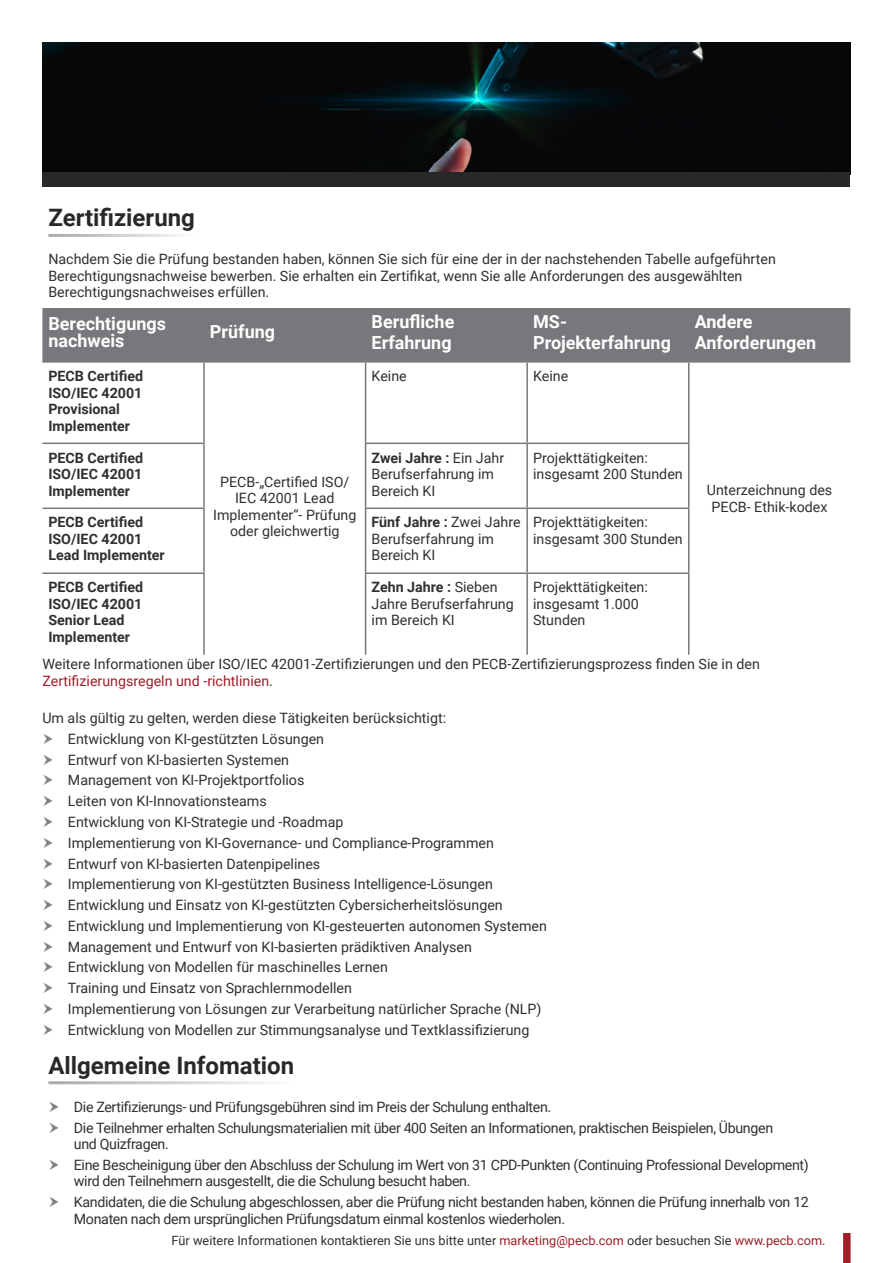
<style>
.page{position:relative;width:893px;height:1263px;background:#fff}
.page>*{position:absolute;margin:0;border:0;box-sizing:border-box;transform-origin:0 0}
.t1{font:700 24px "Roboto";color:#282829}
.t2{font:700 18px/21.6px "Roboto";color:#fff}
.Bullet_Points{font:14.25px/16.5px "Roboto";color:#312f30}
.Bullet_Points-2{font:14.25px/16.5px "Roboto";letter-spacing:-.025em;color:#312f30}
.t3{font:700 14.25px/16.5px "Roboto";color:#312f30}
.Bullet_Points-3{font:12.75px "Roboto";color:#312f30}
.s1{font-weight:700}
.s2{color:#a11e29}
</style>
<div class="page">
<img style="left:43px;top:43px;width:807px;height:129px">
<div style="left:843px;top:1233px;width:8px;height:30px;background:#a11e29"></div>
<div style="left:42px;top:172px;width:808px;height:15px;background:#282829"></div>
<div style="left:42px;top:308px;width:808px;height:53px;background:#76787b"></div>
<hr style="left:42px;top:572px;width:163px;height:2px;background:#76787b">
<hr style="left:365px;top:572px;width:162px;height:2px;background:#76787b">
<hr style="left:527px;top:572px;width:162px;height:2px;background:#76787b">
<hr style="left:203px;top:363px;width:2px;height:80px;background:#76787b">
<hr style="left:365px;top:363px;width:1px;height:80px;background:#76787b">
<hr style="left:526px;top:363px;width:2px;height:80px;background:#76787b">
<hr style="left:688px;top:363px;width:1px;height:80px;background:#76787b">
<hr style="left:42px;top:443px;width:163px;height:1px;background:#76787b">
<hr style="left:203px;top:444px;width:2px;height:63px;background:#76787b">
<hr style="left:365px;top:443px;width:162px;height:1px;background:#76787b">
<hr style="left:365px;top:444px;width:1px;height:63px;background:#76787b">
<hr style="left:527px;top:443px;width:162px;height:1px;background:#76787b">
<hr style="left:526px;top:444px;width:2px;height:63px;background:#76787b">
<hr style="left:688px;top:444px;width:1px;height:63px;background:#76787b">
<hr style="left:42px;top:507px;width:163px;height:2px;background:#76787b">
<hr style="left:203px;top:509px;width:2px;height:63px;background:#76787b">
<hr style="left:365px;top:507px;width:162px;height:2px;background:#76787b">
<hr style="left:365px;top:509px;width:1px;height:63px;background:#76787b">
<hr style="left:527px;top:507px;width:162px;height:2px;background:#76787b">
<hr style="left:526px;top:509px;width:2px;height:63px;background:#76787b">
<hr style="left:688px;top:509px;width:1px;height:63px;background:#76787b">
<hr style="left:203px;top:574px;width:2px;height:81px;background:#76787b">
<hr style="left:365px;top:574px;width:1px;height:81px;background:#76787b">
<hr style="left:526px;top:574px;width:2px;height:81px;background:#76787b">
<hr style="left:688px;top:574px;width:1px;height:81px;background:#76787b">
<hr style="left:42px;top:361px;width:162px;height:2px;background:#76787b">
<hr style="left:204px;top:361px;width:162px;height:2px;background:#76787b">
<hr style="left:366px;top:361px;width:161px;height:2px;background:#76787b">
<hr style="left:527px;top:361px;width:162px;height:2px;background:#76787b">
<hr style="left:689px;top:361px;width:161px;height:2px;background:#76787b">
<p class="t1" style="left:48px;top:201px;width:148px">Zertifizierung</p>
<p class="Bullet_Points" style="left:48px;top:251px;width:729px">Nachdem Sie die Prüfung bestanden haben, können Sie sich für eine der in der nachstehenden Tabelle aufgeführten<br>Berechtigungsnachweise bewerben. Sie erhalten ein Zertifikat, wenn Sie alle Anforderungen des ausgewählten<br>Berechtigungsnachweises erfüllen.</p>
<p class="t2" style="left:48px;top:315px;width:119px;line-height:16.5px">Berechtigungs nachweis</p>
<p class="t2" style="left:210px;top:320px;width:67px">Prüfung</p>
<p class="t2" style="left:372px;top:310px;width:84px">Berufliche<br>Erfahrung</p>
<p class="t2" style="left:533px;top:310px;width:139px">MS-<br>Projekterfahrung</p>
<p class="t2" style="left:695px;top:310px;width:123px">Andere<br>Anforderungen</p>
<p class="t3" style="left:48px;top:367px;width:96px">PECB Certified</p>
<p class="t3" style="left:48px;top:384px;width:96px">ISO/IEC 42001</p>
<p class="t3" style="left:48px;top:400px;width:73px">Provisional</p>
<p class="t3" style="left:48px;top:417px;width:83px">Implementer</p>
<p class="Bullet_Points" style="left:372px;top:367px;width:37px">Keine</p>
<p class="Bullet_Points" style="left:533px;top:367px;width:37px">Keine</p>
<p class="t3" style="left:48px;top:449px;width:96px">PECB Certified</p>
<p class="t3" style="left:48px;top:465px;width:96px">ISO/IEC 42001</p>
<p class="t3" style="left:48px;top:482px;width:83px">Implementer</p>
<p class="Bullet_Points" style="left:372px;top:449px;width:134px"><span class="s1">Zwei Jahre :</span> Ein Jahr<br>Berufserfahrung im<br>Bereich KI</p>
<p class="Bullet_Points" style="left:533px;top:449px;width:151px">Projekttätigkeiten: insgesamt 200 Stunden</p>
<p class="Bullet_Points" style="left:213px;top:473px;width:145px;text-align:center">PECB-„Certified ISO/<br>IEC 42001 Lead<br>Implementer“- Prüfung oder gleichwertig</p>
<p class="Bullet_Points" style="left:707px;top:481px;width:127px;text-align:center">Unterzeichnung des<br>PECB- Ethik-kodex</p>
<p class="t3" style="left:48px;top:514px;width:118px">PECB Certified<br>ISO/IEC 42001<br>Lead Implementer</p>
<p class="Bullet_Points" style="left:372px;top:514px;width:150px"><span class="s1">Fünf Jahre :</span> Zwei Jahre<br>Berufserfahrung im<br>Bereich KI</p>
<p class="Bullet_Points" style="left:533px;top:514px;width:151px">Projekttätigkeiten: insgesamt 300 Stunden</p>
<p class="t3" style="left:48px;top:579px;width:96px">PECB Certified</p>
<p class="t3" style="left:48px;top:595px;width:96px">ISO/IEC 42001</p>
<p class="t3" style="left:48px;top:612px;width:78px">Senior Lead</p>
<p class="t3" style="left:48px;top:628px;width:83px">Implementer</p>
<p class="Bullet_Points" style="left:372px;top:579px;width:144px"><span class="s1">Zehn Jahre :</span> Sieben<br>Jahre Berufserfahrung im Bereich KI</p>
<p class="Bullet_Points" style="left:533px;top:579px;width:116px">Projekttätigkeiten: insgesamt 1.000<br>Stunden</p>
<p class="Bullet_Points" style="left:42px;top:656px;width:719px">Weitere Informationen über ISO/IEC 42001-Zertifizierungen und den PECB-Zertifizierungsprozess finden Sie in den<br><span class="s2">Zertifizierungsregeln und -richtlinien</span>.</p>
<p class="Bullet_Points" style="left:42px;top:709px;width:405px">Um als gültig zu gelten, werden diese Tätigkeiten berücksichtigt:</p>
<p class="Bullet_Points" style="left:68px;top:730px;width:258px">Entwicklung von KI-gestützten Lösungen</p>
<p class="Bullet_Points" style="left:68px;top:751px;width:223px">Entwurf von KI-basierten Systemen</p>
<p class="Bullet_Points" style="left:68px;top:772px;width:238px">Management von KI-Projektportfolios</p>
<p class="Bullet_Points" style="left:68px;top:792px;width:200px">Leiten von KI-Innovationsteams</p>
<p class="Bullet_Points" style="left:68px;top:813px;width:277px">Entwicklung von KI-Strategie und -Roadmap</p>
<p class="Bullet_Points" style="left:68px;top:834px;width:428px">Implementierung von KI-Governance- und Compliance-Programmen</p>
<p class="Bullet_Points" style="left:68px;top:855px;width:254px">Entwurf von KI-basierten Datenpipelines</p>
<p class="Bullet_Points" style="left:68px;top:875px;width:426px">Implementierung von KI-gestützten Business Intelligence-Lösungen</p>
<p class="Bullet_Points" style="left:68px;top:896px;width:436px">Entwicklung und Einsatz von KI-gestützten Cybersicherheitslösungen</p>
<p class="Bullet_Points" style="left:68px;top:917px;width:481px">Entwicklung und Implementierung von KI-gesteuerten autonomen Systemen</p>
<p class="Bullet_Points" style="left:68px;top:938px;width:405px">Management und Entwurf von KI-basierten prädiktiven Analysen</p>
<p class="Bullet_Points" style="left:68px;top:958px;width:322px">Entwicklung von Modellen für maschinelles Lernen</p>
<p class="Bullet_Points" style="left:68px;top:979px;width:286px">Training und Einsatz von Sprachlernmodellen</p>
<p class="Bullet_Points" style="left:68px;top:1000px;width:475px">Implementierung von Lösungen zur Verarbeitung natürlicher Sprache (NLP)</p>
<p class="Bullet_Points" style="left:68px;top:1021px;width:463px">Entwicklung von Modellen zur Stimmungsanalyse und Textklassifizierung</p>
<p class="t1" style="left:48px;top:1048px;width:247px">Allgemeine Infomation</p>
<p class="Bullet_Points-2" style="left:74px;top:1098px;width:479px">Die Zertifizierungs- und Prüfungsgebühren sind im Preis der Schulung enthalten.</p>
<p class="Bullet_Points-2" style="left:74px;top:1119px;width:701px">Die Teilnehmer erhalten Schulungsmaterialien mit über 400 Seiten an Informationen, praktischen Beispielen, Übungen und Quizfragen.</p>
<p class="Bullet_Points-2" style="left:74px;top:1156px;width:736px">Eine Bescheinigung über den Abschluss der Schulung im Wert von 31 CPD-Punkten (Continuing Professional Development) wird den Teilnehmern ausgestellt, die die Schulung besucht haben.</p>
<p class="Bullet_Points-2" style="left:74px;top:1193px;width:737px">Kandidaten, die die Schulung abgeschlossen, aber die Prüfung nicht bestanden haben, können die Prüfung innerhalb von 12<br>Monaten nach dem ursprünglichen Prüfungsdatum einmal kostenlos wiederholen.</p>
<p class="Bullet_Points-3" style="left:172px;top:1232px;width:655px">Für weitere Informationen kontaktieren Sie uns bitte unter <span class="s2">marketing@pecb.com</span> oder besuchen Sie <span class="s2">www.pecb.com</span>.</p>
</div>
